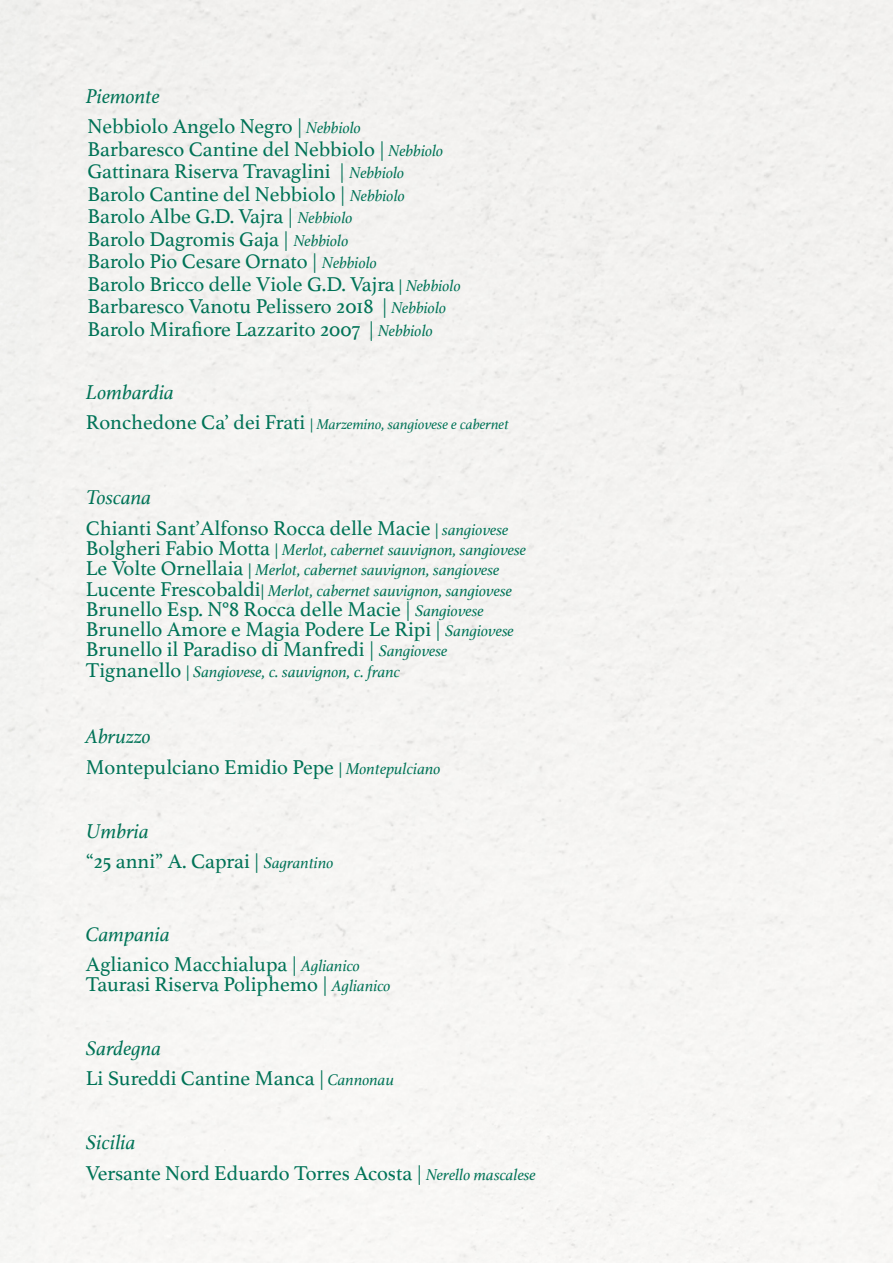
<style>
.page{position:relative;width:893px;height:1263px;background:#fff}
.page>*{position:absolute;margin:0;border:0;box-sizing:border-box;transform-origin:0 0}
.t1{font:21px/22.5px "Athelas";color:#007357}
.t2{font:italic 21px "Athelas";color:#007357}
.t3{font:italic 16.5px/20.2px "Athelas";color:#007357}
.t4{font:italic 15px "Athelas";color:#007357}
.s1{font-style:italic;font-size:16.5px}
.s2{font-style:normal;font-size:21px}
</style>
<div class="page">
<p class="t2" style="left:86px;top:79px;width:76px">Piemonte</p>
<p class="t1" style="left:88px;top:114px;width:375px">Nebbiolo Angelo Negro | <span class="s1">Nebbiolo </span>Barbaresco Cantine del Nebbiolo | <span class="s1">Nebbiolo </span>Gattinara Riserva Travaglini | <span class="s1">Nebbiolo </span>Barolo Cantine del Nebbiolo | <span class="s1">Nebbiolo </span>Barolo Albe G.D. Vajra | <span class="s1">Nebbiolo<br></span>Barolo Dagromis Gaja | <span class="s1">Nebbiolo<br></span>Barolo Pio Cesare Ornato | <span class="s1">Nebbiolo<br></span>Barolo Bricco delle Viole G.D. Vajra <span class="s1">| Nebbiolo </span>Barbaresco Vanotu Pelissero 2018 | <span class="s1">Nebbiolo </span>Barolo Mirafiore Lazzarito 2007 | <span class="s1">Nebbiolo</span></p>
<p class="t2" style="left:86px;top:376px;width:90px">Lombardia</p>
<p class="t4" style="left:86px;top:413px;width:424px"><span class="s2">Ronchedone Ca’ dei Frati</span> | Marzemino, sangiovese e cabernet</p>
<p class="t2" style="left:86px;top:481px;width:67px">Toscana</p>
<p class="t1" style="left:86px;top:516px;width:424px">Chianti Sant’Alfonso Rocca delle Macie <span class="s1">| sangiovese</span></p>
<p class="t3" style="left:86px;top:539px;width:442px"><span class="s2">Bolgheri Fabio Motta</span> | Merlot, cabernet sauvignon, sangiovese<br><span class="s2">Le Volte Ornellaia</span> | Merlot, cabernet sauvignon, sangiovese<br><span class="s2">Lucente Frescobaldi</span>| Merlot, cabernet sauvignon, sangiovese</p>
<p class="t1" style="left:86px;top:598px;width:430px;line-height:20.2px">Brunello Esp. N°8 Rocca delle Macie | <span class="s1">Sangiovese<br></span>Brunello Amore e Magia Podere Le Ripi | <span class="s1">Sangiovese<br></span>Brunello il Paradiso di Manfredi | <span class="s1">Sangiovese</span></p>
<p class="t3" style="left:86px;top:661px;width:316px"><span class="s2">Tignanello</span> | Sangiovese, c. sauvignon, c. franc</p>
<p class="t2" style="left:86px;top:720px;width:67px">Abruzzo</p>
<p class="t1" style="left:86px;top:755px;width:356px">Montepulciano Emidio Pepe <span class="s1">| Montepulciano</span></p>
<p class="t2" style="left:86px;top:814px;width:65px">Umbria</p>
<p class="t1" style="left:86px;top:849px;width:249px">“25 anni” A. Caprai | <span class="s1">Sagrantino</span></p>
<p class="t2" style="left:86px;top:917px;width:86px">Campania</p>
<p class="t1" style="left:86px;top:953px;width:306px;line-height:20.2px">Aglianico Macchialupa | <span class="s1">Aglianico<br></span>Taurasi Riserva Poliphemo | <span class="s1">Aglianico</span></p>
<p class="t2" style="left:86px;top:1031px;width:77px">Sardegna</p>
<p class="t1" style="left:86px;top:1066px;width:310px">Li Sureddi Cantine Manca | <span class="s1">Cannonau</span></p>
<p class="t2" style="left:86px;top:1126px;width:51px">Sicilia</p>
<p class="t1" style="left:86px;top:1161px;width:451px">Versante Nord Eduardo Torres Acosta | <span class="s1">Nerello mascalese</span></p>
</div>
